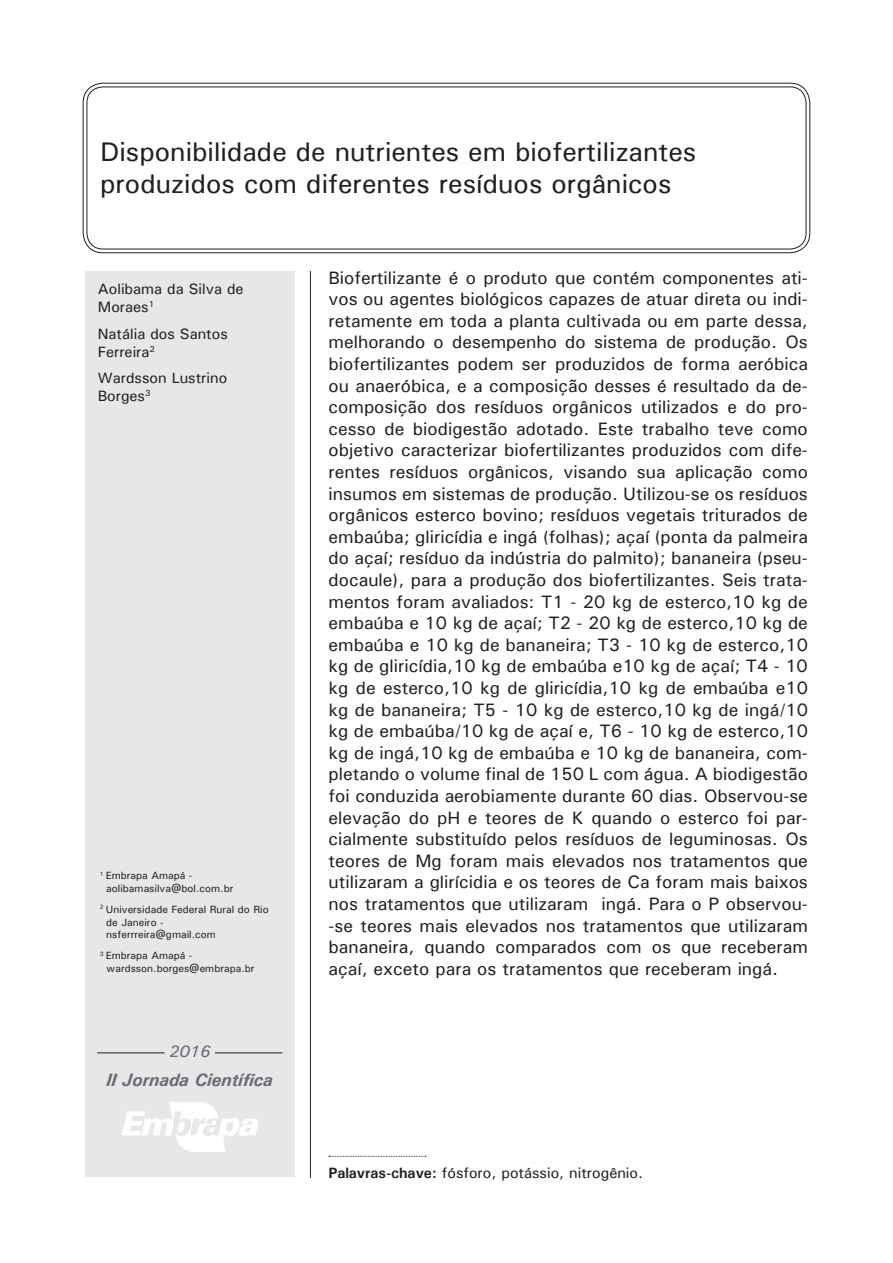
<style>
.page{position:relative;width:893px;height:1263px;background:#fff}
.page>*{position:absolute;margin:0;border:0;box-sizing:border-box;transform-origin:0 0}
.t1{font:500 27px/32.4px "Univers";color:#231f20}
.t2{font:500 18px/21.6px "Univers";color:#231f20;text-align:justify}
.t3{font:italic 700 18px "Univers";color:#6c6d70}
.t4{font:italic 500 16.5px "Univers";color:#6c6d70}
.t5{font:500 15px/18px "Univers";color:#231f20}
.t6{font:500 10.5px/12.6px "Univers";color:#231f20}
.s1{font-weight:700}
</style>
<div class="page">
<hr style="left:310px;top:271px;width:1px;height:907px;background:#231f20">
<div style="left:85px;top:1035px;width:209px;height:142px;background:#e6e7e9"></div>
<img style="left:122px;top:1102px;width:135px;height:49px">
<hr style="left:97px;top:1052px;width:68px;height:1px;background:#231f20">
<hr style="left:215px;top:1052px;width:67px;height:1px;background:#231f20">
<div style="left:83px;top:83px;width:727px;height:170px;border:1px solid #231f20;border-radius:20px"></div>
<div style="left:87px;top:87px;width:719px;height:162px;border:1px solid #231f20;border-radius:16px"></div>
<div style="left:85px;top:271px;width:209px;height:479px;background:#e6e7e9"></div>
<svg style="left:329px;top:1156px;width:97px;height:1px"></svg>
<div style="left:85px;top:750px;width:209px;height:285px;background:#e6e7e9"></div>
<h1 class="t1" style="left:100px;top:135px;width:598px">Disponibilidade de nutrientes em biofertilizantes produzidos com diferentes resíduos orgânicos</h1>
<p class="t5" style="left:98px;top:280px;width:147px">Aolibama da Silva de<br>Moraes<sup>1</sup></p>
<p class="t5" style="left:98px;top:324px;width:132px">Natália dos Santos<br>Ferreira<sup>2</sup></p>
<p class="t5" style="left:98px;top:369px;width:131px">Wardsson Lustrino<br>Borges<sup>3</sup></p>
<p class="t6" style="left:106px;top:869px;width:129px;text-indent:-6px"><sup>1</sup> Embrapa Amapá - aolibamasilva@bol.com.br</p>
<p class="t6" style="left:106px;top:903px;width:164px;text-indent:-6px"><sup>2</sup> Universidade Federal Rural do Rio de Janeiro - nsferrreira@gmail.com</p>
<p class="t6" style="left:106px;top:949px;width:150px;text-indent:-6px"><sup>3</sup> Embrapa Amapá - wardsson.borges@embrapa.br</p>
<p class="t4" style="left:169px;top:1041px;width:43px">2016</p>
<p class="t3" style="left:107px;top:1068px;width:168px">II Jornada Científica</p>
<p class="t2" style="left:328px;top:266px;width:481px">Biofertilizante é o produto que contém componentes ati&shy;vos ou agentes biológicos capazes de atuar direta ou indi&shy;retamente em toda a planta cultivada ou em parte dessa, melhorando o desempenho do sistema de produção. Os biofertilizantes podem ser produzidos de forma aeróbica ou anaeróbica, e a composição desses é resultado da de&shy;composição dos resíduos orgânicos utilizados e do pro&shy;cesso de biodigestão adotado. Este trabalho teve como objetivo caracterizar biofertilizantes produzidos com dife&shy;rentes resíduos orgânicos, visando sua aplicação como insumos em sistemas de produção. Utilizou-se os resíduos orgânicos esterco bovino; resíduos vegetais triturados de embaúba; gliricídia e ingá (folhas); açaí (ponta da palmeira do açaí; resíduo da indústria do palmito); bananeira (pseu&shy;docaule), para a produção dos biofertilizantes. Seis trata&shy;mentos foram avaliados: T1 - 20 kg de esterco,10 kg de embaúba e 10 kg de açaí; T2 - 20 kg de esterco,10 kg de embaúba e 10 kg de bananeira; T3 - 10 kg de esterco,10 kg de gliricídia,10 kg de embaúba e10 kg de açaí; T4 - 10 kg de esterco,10 kg de gliricídia,10 kg de embaúba e10 kg de bananeira; T5 - 10 kg de esterco,10 kg de ingá/10 kg de embaúba/10 kg de açaí e, T6 - 10 kg de esterco,10 kg de ingá,10 kg de embaúba e 10 kg de bananeira, com&shy;pletando o volume final de 150 L com água. A biodigestão foi conduzida aerobiamente durante 60 dias. Observou-se elevação do pH e teores de K quando o esterco foi par&shy;cialmente substituído pelos resíduos de leguminosas. Os teores de Mg foram mais elevados nos tratamentos que utilizaram a glirícidia e os teores de Ca foram mais baixos nos tratamentos que utilizaram ingá. Para o P observou--se teores mais elevados nos tratamentos que utilizaram bananeira, quando comparados com os que receberam açaí, exceto para os tratamentos que receberam ingá.</p>
<p class="t5" style="left:328px;top:1163px;width:316px"><span class="s1">Palavras-chave:</span> fósforo, potássio, nitrogênio.</p>
</div>
